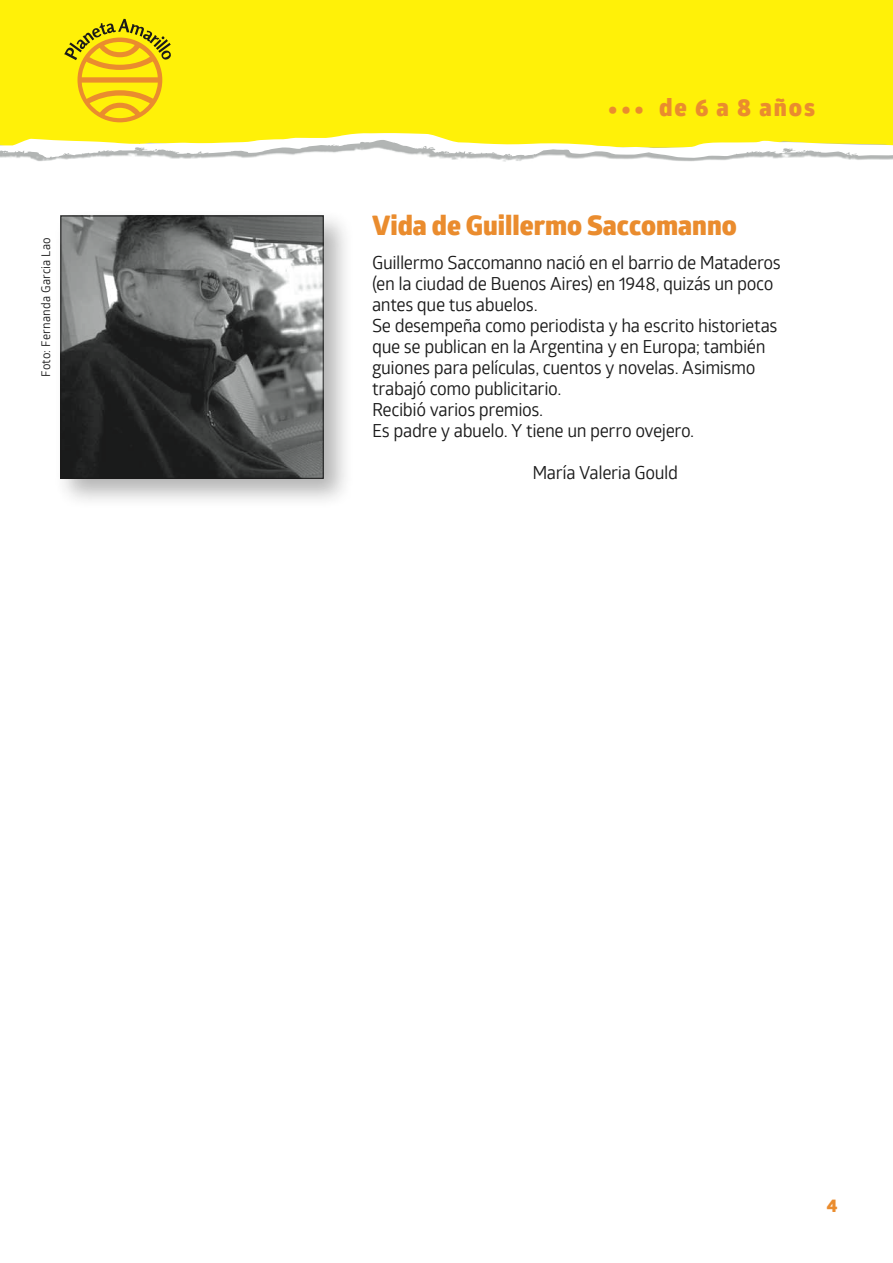
<style>
.page{position:relative;width:893px;height:1263px;background:#fff}
.page>*{position:absolute;margin:0;border:0;box-sizing:border-box;transform-origin:0 0}
.t1{font:800 27px "Glober W01";color:#ea8c2e}
.t2{font:800 24px "Glober W01";letter-spacing:.08em;color:#ea8c2e}
.t3{font:18px/21px "Glober W01";letter-spacing:-.025em;color:#1a1a1a}
.t4{font:800 18px "Glober W01";color:#ea8c2e}
.t5{font:12px "Glober W01";letter-spacing:.015em;color:#1a1a1a}
.s1{font-size:27px}
</style>
<div class="page">
<div style="left:0;top:0;width:893px;height:133px;background:#fff108"></div>
<svg style="left:64px;top:19px;width:107px;height:103px;background:#eccc11"></svg>
<svg style="left:0;top:133px;width:893px;height:26px"></svg>
<div style="left:54px;top:209px;width:301px;height:300px;background:#1a1a1a;opacity:.33"></div>
<img style="left:62px;top:218px;width:260px;height:259px">
<div style="left:60px;top:216px;width:264px;height:263px;border:1px solid #1a1a1a"></div>
<p class="t5" style="left:39px;top:377px;width:141px;rotate:-90deg">Foto: Fernanda Garcia Lao</p>
<h2 class="t2" style="left:608px;top:92px;width:209px"><span class="s1">•••</span> de 6 a 8 años</h2>
<h1 class="t1" style="left:372px;top:209px;width:366px">Vida de Guillermo Saccomanno</h1>
<p class="t3" style="left:372px;top:252px;width:410px">Guillermo Saccomanno nació en el barrio de Mataderos (en la ciudad de Buenos Aires) en 1948, quizás un poco antes que tus abuelos.<br>Se desempeña como periodista y ha escrito historietas que se publican en la Argentina y en Europa; también guiones para películas, cuentos y novelas. Asimismo trabajó como publicitario.<br>Recibió varios premios.<br>Es padre y abuelo. Y tiene un perro ovejero.</p>
<p class="t3" style="left:532px;top:462px;width:147px">María Valeria Gould</p>
<p class="t4" style="left:827px;top:1194px;width:12px">4</p>
</div>
